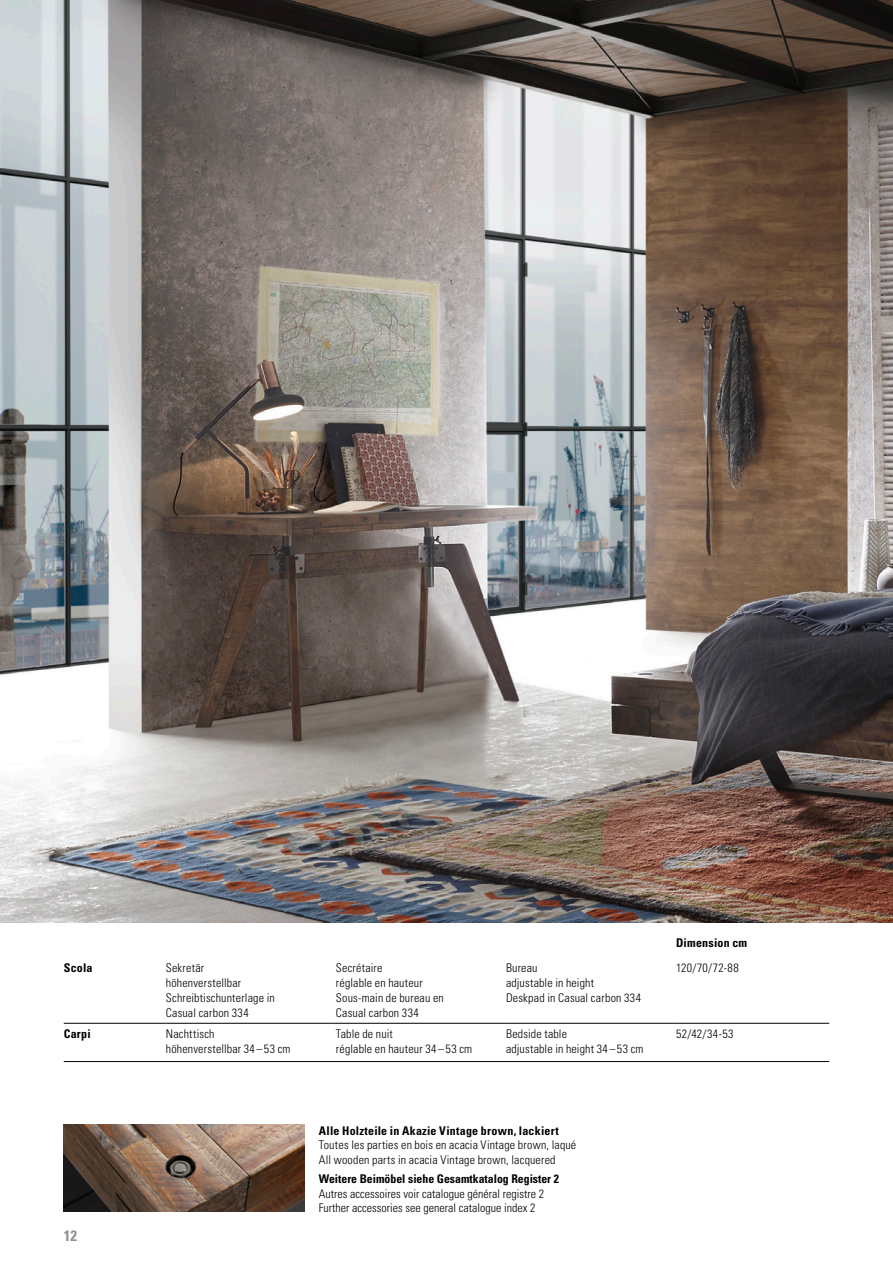
<style>
.page{position:relative;width:893px;height:1263px;background:#fff}
.page>*{position:absolute;margin:0;border:0;box-sizing:border-box;transform-origin:0 0}
.t1{font:700 condensed 15px "Univers LT Std";color:#919191}
._04_Body_8pt_ohne_Zusatz{font:300 condensed 12px/15px "Univers LT Std";letter-spacing:.015em;color:#000}
._04_Subtitle_8pt{font:300 condensed 12px/14.4px "Univers LT Std";color:#000}
._04_Subtitle_8pt-2{font:700 condensed 12px "Univers LT Std";letter-spacing:.015em;color:#000}
.s1{font-weight:700}
</style>
<div class="page">
<img style="left:0;top:0;width:893px;height:923px">
<hr style="left:64px;top:1023px;width:102px;height:1px;background:#000">
<hr style="left:166px;top:1023px;width:170px;height:1px;background:#000">
<hr style="left:336px;top:1023px;width:170px;height:1px;background:#000">
<hr style="left:506px;top:1023px;width:170px;height:1px;background:#000">
<hr style="left:676px;top:1023px;width:153px;height:1px;background:#000">
<hr style="left:64px;top:1061px;width:102px;height:1px;background:#000">
<hr style="left:166px;top:1061px;width:170px;height:1px;background:#000">
<hr style="left:336px;top:1061px;width:170px;height:1px;background:#000">
<hr style="left:506px;top:1061px;width:170px;height:1px;background:#000">
<hr style="left:676px;top:1061px;width:153px;height:1px;background:#000">
<img style="left:64px;top:1125px;width:241px;height:87px">
<p class="_04_Subtitle_8pt-2" style="left:64px;top:960px;width:30px">Scola</p>
<p class="_04_Body_8pt_ohne_Zusatz" style="left:166px;top:960px;width:40px">Sekretär</p>
<p class="_04_Body_8pt_ohne_Zusatz" style="left:166px;top:975px;width:77px">höhenverstellbar</p>
<p class="_04_Body_8pt_ohne_Zusatz" style="left:166px;top:990px;width:110px">Schreibtischunterlage in</p>
<p class="_04_Body_8pt_ohne_Zusatz" style="left:166px;top:1005px;width:84px">Casual carbon 334</p>
<p class="_04_Body_8pt_ohne_Zusatz" style="left:336px;top:960px;width:48px">Secrétaire</p>
<p class="_04_Body_8pt_ohne_Zusatz" style="left:336px;top:975px;width:88px">réglable en hauteur</p>
<p class="_04_Body_8pt_ohne_Zusatz" style="left:336px;top:990px;width:109px">Sous-main de bureau en<br>Casual carbon 334</p>
<p class="_04_Body_8pt_ohne_Zusatz" style="left:506px;top:960px;width:33px">Bureau</p>
<p class="_04_Body_8pt_ohne_Zusatz" style="left:506px;top:975px;width:90px">adjustable in height</p>
<p class="_04_Body_8pt_ohne_Zusatz" style="left:506px;top:990px;width:137px">Deskpad in Casual carbon 334</p>
<p class="_04_Subtitle_8pt-2" style="left:676px;top:936px;width:73px">Dimension cm</p>
<p class="_04_Body_8pt_ohne_Zusatz" style="left:676px;top:960px;width:64px">120/70/72-88</p>
<p class="_04_Subtitle_8pt-2" style="left:64px;top:1027px;width:29px">Carpi</p>
<p class="_04_Body_8pt_ohne_Zusatz" style="left:166px;top:1026px;width:126px">Nachttisch höhenverstellbar 34–53 cm</p>
<p class="_04_Body_8pt_ohne_Zusatz" style="left:336px;top:1026px;width:138px">Table de nuit<br>réglable en hauteur 34–53 cm</p>
<p class="_04_Body_8pt_ohne_Zusatz" style="left:506px;top:1026px;width:139px">Bedside table<br>adjustable in height 34–53 cm</p>
<p class="_04_Body_8pt_ohne_Zusatz" style="left:676px;top:1026px;width:59px">52/42/34-53</p>
<p class="t1" style="left:64px;top:1226px;width:15px">12</p>
<p class="_04_Subtitle_8pt" style="left:319px;top:1123px;width:259px"><span class="s1">Alle Holzteile in Akazie Vintage brown, lackiert<br></span>Toutes les parties en bois en acacia Vintage brown, laqué</p>
<p class="_04_Subtitle_8pt" style="left:319px;top:1153px;width:238px">All wooden parts in acacia Vintage brown, lacquered</p>
<p class="_04_Subtitle_8pt" style="left:319px;top:1172px;width:242px"><span class="s1">Weitere Beimöbel siehe Gesamtkatalog Register 2<br></span>Autres accessoires voir catalogue général registre 2<br>Further accessories see general catalogue index 2</p>
</div>
